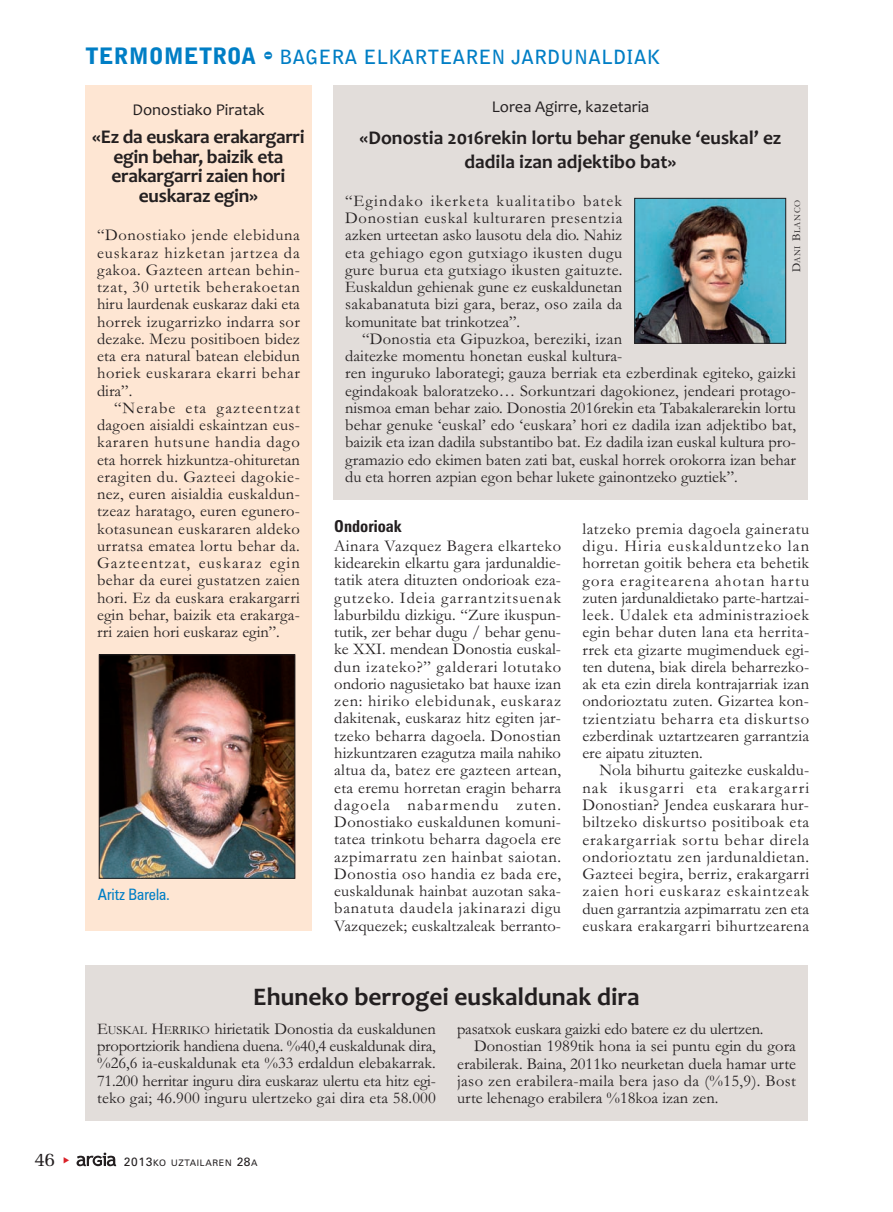
<style>
.page{position:relative;width:893px;height:1212px;background:#fff}
.page>*{position:absolute;margin:0;border:0;box-sizing:border-box;transform-origin:0 0}
.t1{font:700 25.5px "Candara";color:#231f20}
.t2{font:700 19.5px/19.5px "Candara";letter-spacing:-.015em;color:#231f20;text-align:center}
.t3{font:700 19.5px "Bell Gothic Std";color:#007ec5}
.t4{font:19.5px "Memoir";color:#231f20}
.t5{font:16.5px/17.2px "Garamond";letter-spacing:.005em;color:#231f20;text-align:justify}
.t6{font:16.5px "Garamond";letter-spacing:-.015em;color:#231f20}
.t7{font:16.5px "Candara";color:#231f20}
.t8{font:700 condensed 16.5px "Zurich BT";color:#231f20}
.t9{font:condensed 15.75px "Zurich BT";color:#007ec5}
.t10{font:9px "Zurich BT";letter-spacing:.075em;color:#231f20}
.t11{font:9px "Garamond";letter-spacing:.06em;color:#231f20}
.s1{font-weight:900;font-size:22.5px}
.s2{font-family:"Bodiac";font-weight:400;font-size:22.5px}
.s3{font-size:12px}
.s4{font-size:12.3px}
</style>
<div class="page">
<svg style="left:77px;top:1152px;width:39px;height:14px"></svg>
<div style="left:333px;top:85px;width:475px;height:414px;background:#e2ddda"></div>
<img style="left:636px;top:200px;width:148px;height:142px">
<div style="left:634px;top:198px;width:152px;height:146px;border:1px solid #231f20"></div>
<div style="left:85px;top:85px;width:227px;height:845px;background:#fee6d3"></div>
<img style="left:101px;top:656px;width:192px;height:221px">
<div style="left:99px;top:654px;width:196px;height:225px;border:1px solid #231f20"></div>
<div style="left:85px;top:965px;width:723px;height:155px;background:#e2ddda"></div>
<p class="t3" style="left:85px;top:46px;width:576px"><span class="s1">TERMOMETROA</span> <span class="s2">-</span> BAGERA ELKARTEAREN JARDUNALDIAK</p>
<p class="t7" style="left:132px;top:104px;width:134px">Donostiako Piratak</p>
<p class="t2" style="left:92px;top:129px;width:214px">«Ez da euskara erakargarri egin behar, baizik eta erakargarri zaien hori euskaraz egin»</p>
<p class="t5" style="left:97px;top:228px;width:204px">“Donostiako jende elebiduna euskaraz hizketan jartzea da gakoa. Gazteen artean behin&shy;tzat, 30 urtetik beherakoetan hiru laurdenak euskaraz daki eta horrek izugarrizko indarra sor dezake. Mezu positiboen bidez eta era natural batean elebidun horiek euskarara ekarri behar dira”.</p>
<p class="t5" style="left:97px;top:401px;width:204px;text-indent:17px">“Nerabe eta gazteentzat dagoen aisialdi eskaintzan eus&shy;kararen hutsune handia dago eta horrek hizkuntza-ohituretan eragiten du. Gazteei dagokie&shy;nez, euren aisialdia euskaldun&shy;tzeaz haratago, euren egunero&shy;kotasunean euskararen aldeko urratsa ematea lortu behar da.<br>Gazteentzat, euskaraz egin behar da eurei gustatzen zaien hori. Ez da euskara erakargarri egin behar, baizik eta erakarga&shy;rri zaien hori euskaraz egin”.</p>
<p class="t9" style="left:98px;top:889px;width:74px">Aritz Barela.</p>
<p class="t7" style="left:492px;top:100px;width:159px">Lorea Agirre, kazetaria</p>
<p class="t2" style="left:360px;top:128px;width:423px;line-height:24px">«Donostia 2016rekin lortu behar genuke ‘euskal’ ez dadila izan adjektibo bat»</p>
<p class="t5" style="left:345px;top:194px;width:279px">“Egindako ikerketa kualitatibo batek Donostian euskal kulturaren presentzia azken urteetan asko lausotu dela dio. Nahiz eta gehiago egon gutxiago ikusten dugu gure burua eta gutxiago ikusten gaituzte.<br>Euskaldun gehienak gune ez euskaldunetan sakabanatuta bizi gara, beraz, oso zaila da komunitate bat trinkotzea”.</p>
<p class="t5" style="left:345px;top:332px;width:452px;text-align:left;text-indent:17px">“Donostia eta Gipuzkoa, bereziki, izan<br>daitezke momentu honetan euskal kultura-<br>ren inguruko laborategi; gauza berriak eta ezberdinak egiteko, gaizki egindakoak baloratzeko… Sorkuntzari dagokionez, jendeari protago&shy;nismoa eman behar zaio. Donostia 2016rekin eta Tabakalerarekin lortu behar genuke ‘euskal’ edo ‘euskara’ hori ez dadila izan adjektibo bat, baizik eta izan dadila substantibo bat. Ez dadila izan euskal kultura pro&shy;gramazio edo ekimen baten zati bat, euskal horrek orokorra izan behar du eta horren azpian egon behar lukete gainontzeko guztiek”.</p>
<p class="t11" style="left:794px;top:272px;width:74px;rotate:-90deg"><span class="s3">D</span>ANI <span class="s3">B</span>LANCO</p>
<p class="t8" style="left:334px;top:520px;width:69px">Ondorioak</p>
<p class="t5" style="left:334px;top:539px;width:228px">Ainara Vazquez Bagera elkarteko kidearekin elkartu gara jardunaldie&shy;tatik atera dituzten ondorioak eza&shy;gutzeko. Ideia garrantzitsuenak laburbildu dizkigu. “Zure ikuspun&shy;tutik, zer behar dugu / behar genu&shy;ke XXI. mendean Donostia euskal&shy;dun izateko?” galderari lotutako ondorio nagusietako bat hauxe izan zen: hiriko elebidunak, euskaraz dakitenak, euskaraz hitz egiten jar&shy;tzeko beharra dagoela. Donostian hizkuntzaren ezagutza maila nahiko altua da, batez ere gazteen artean, eta eremu horretan eragin beharra dagoela nabarmendu zuten.<br>Donostiako euskaldunen komuni&shy;tatea trinkotu beharra dagoela ere azpimarratu zen hainbat saiotan.<br>Donostia oso handia ez bada ere, euskaldunak hainbat auzotan saka&shy;banatuta daudela jakinarazi digu Vazquezek; euskaltzaleak berranto-</p>
<p class="t5" style="left:582px;top:522px;width:228px">latzeko premia dagoela gaineratu digu. Hiria euskalduntzeko lan horretan goitik behera eta behetik gora eragitearena ahotan hartu zuten jardunaldietako parte-hartzai&shy;leek. Udalek eta administrazioek egin behar duten lana eta herrita&shy;rrek eta gizarte mugimenduek egi&shy;ten dutena, biak direla beharrezko&shy;ak eta ezin direla kontrajarriak izan ondorioztatu zuten. Gizartea kon&shy;tzientziatu beharra eta diskurtso ezberdinak uztartzearen garrantzia ere aipatu zituzten.</p>
<p class="t5" style="left:582px;top:763px;width:228px;text-indent:17px">Nola bihurtu gaitezke euskaldu&shy;nak ikusgarri eta erakargarri Donostian? Jendea euskarara hur&shy;biltzeko diskurtso positiboak eta erakargarriak sortu behar direla ondorioztatu zen jardunaldietan.<br>Gazteei begira, berriz, erakargarri zaien hori euskaraz eskaintzeak duen garrantzia azpimarratu zen eta euskara erakargarri bihurtzearena</p>
<h1 class="t1" style="left:253px;top:987px;width:388px">Ehuneko berrogei euskaldunak dira</h1>
<p class="t5" style="left:97px;top:1022px;width:340px">E<span class="s4">USKAL</span> H<span class="s4">ERRIKO</span> hirietatik Donostia da euskaldunen proportziorik handiena duena. %40,4 euskaldunak dira, %26,6 ia-euskaldunak eta %33 erdaldun elebakarrak.<br>71.200 herritar inguru dira euskaraz ulertu eta hitz egi&shy;teko gai; 46.900 inguru ulertzeko gai dira eta 58.000</p>
<p class="t6" style="left:457px;top:1023px;width:308px">pasatxok euskara gaizki edo batere ez du ulertzen.</p>
<p class="t5" style="left:474px;top:1039px;width:323px">Donostian 1989tik hona ia sei puntu egin du gora</p>
<p class="t5" style="left:457px;top:1056px;width:340px">erabilerak. Baina, 2011ko neurketan duela hamar urte</p>
<p class="t5" style="left:457px;top:1074px;width:340px">jaso zen erabilera-maila bera jaso da (%15,9). Bost</p>
<p class="t5" style="left:457px;top:1091px;width:263px">urte lehenago erabilera %18koa izan zen.</p>
<p class="t4" style="left:35px;top:1147px;width:22px">46</p>
<p class="t10" style="left:124px;top:1160px;width:135px"><span class="s3">2013</span>KO UZTAILAREN <span class="s3">28</span>A</p>
</div>
